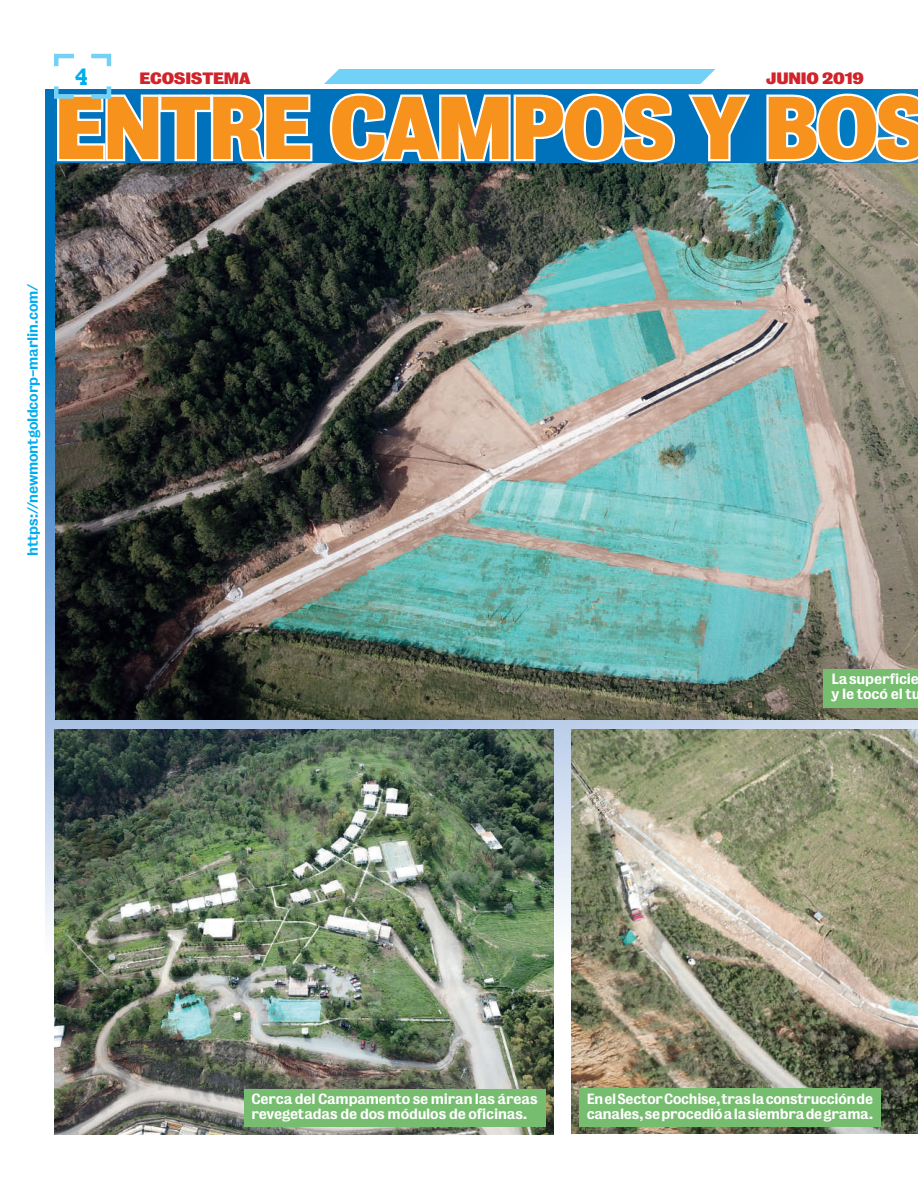
<style>
.page{position:relative;width:918px;height:1188px;background:#fff}
.page>*{position:absolute;margin:0;border:0;box-sizing:border-box;transform-origin:0 0}
.t1{font:700 81px "Bureau Grot";letter-spacing:-.04em;color:#f7931d}
.t2{font:700 24px "Rockwell";color:#00aeef}
.t3{font:900 15px "Bureau Grot";letter-spacing:-.015em;color:#d1232a}
.t4{font:500 13.5px/15px "Bureau Grot";letter-spacing:-.015em;color:#fff}
.t5{font:500 13.5px "Bureau Grot";letter-spacing:-.015em;color:#00aeef}
</style>
<div class="page">
<img style="left:45px;top:89px;width:873px;height:1046px">
<img style="left:55px;top:164px;width:863px;height:555px">
<img style="left:54px;top:729px;width:500px;height:405px">
<img style="left:572px;top:729px;width:346px;height:405px">
<div style="left:824px;top:669px;width:94px;height:38px;background:#76bd6f"></div>
<div style="left:244px;top:1089px;width:301px;height:38px;background:#76bd6f"></div>
<div style="left:579px;top:1088px;width:302px;height:38px;background:#76bd6f"></div>
<svg style="left:324px;top:69px;width:428px;height:96px"></svg>
<svg style="left:764px;top:91px;width:154px;height:74px"></svg>
<svg style="left:52px;top:53px;width:263px;height:112px"></svg>
<h2 class="t2" style="left:75px;top:62px;width:15px">4</h2>
<p class="t3" style="left:139px;top:70px;width:113px">ECOSISTEMA</p>
<p class="t3" style="left:766px;top:70px;width:99px">JUNIO 2019</p>
<h1 class="t1" style="left:54px;top:81px;width:876px">ENTRE CAMPOS Y BOS</h1>
<p class="t5" style="left:25px;top:556px;width:274px;rotate:-90deg">https://newmontgoldcorp-marlin.com/</p>
<p class="t4" style="left:831px;top:672px;width:91px">La superficie y le tocó el tu</p>
<p class="t4" style="left:251px;top:1092px;width:288px">Cerca del Campamento se miran las áreas revegetadas de dos módulos de oficinas.</p>
<p class="t4" style="left:587px;top:1092px;width:288px">En el Sector Cochise, tras la construcción de canales, se procedió a la siembra de grama.</p>
</div>
